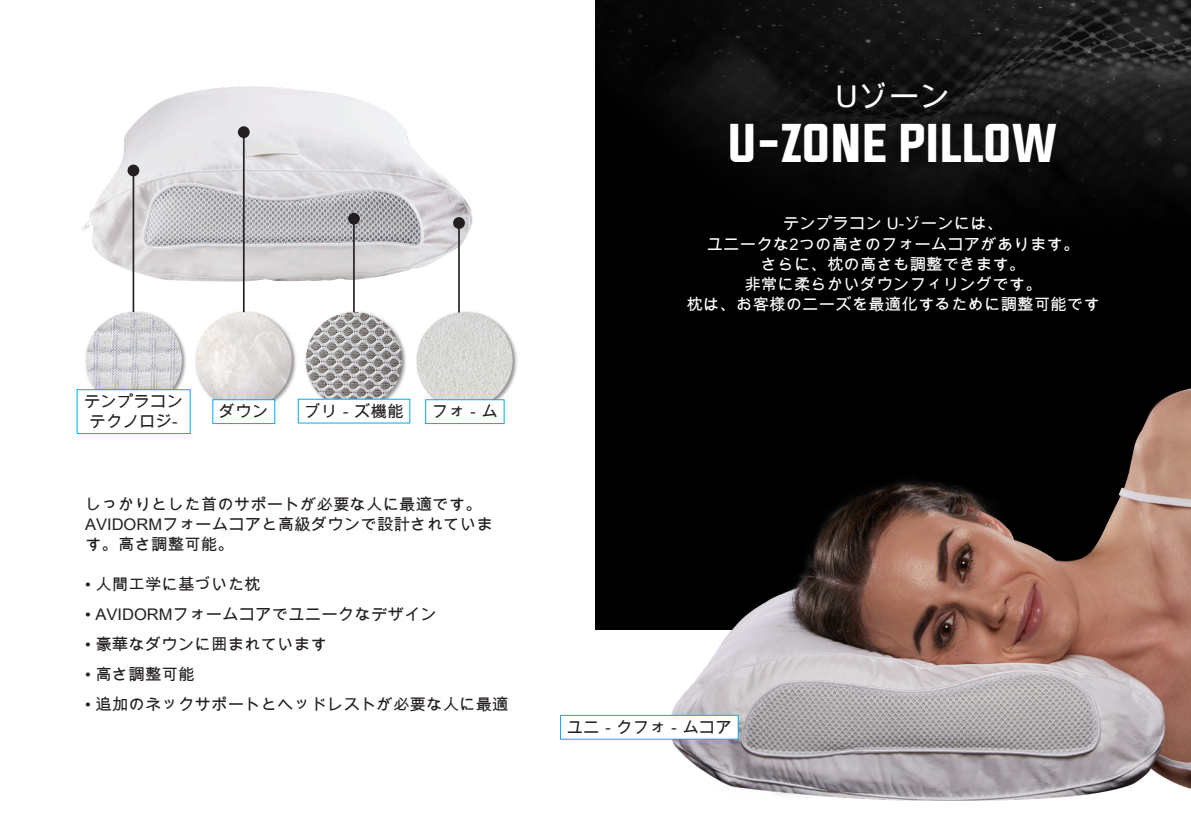
<style>
.page{position:relative;width:1191px;height:840px;background:#fff}
.page>*{position:absolute;margin:0;border:0;box-sizing:border-box;transform-origin:0 0}
.t1{font:46px "Evogria";color:#fff}
.t2{font:30px "Arial Unicode MS";color:#fff}
.t3{font:16px/20px "Arial Unicode MS";color:#231f20}
.t4{font:16px "Arial Unicode MS";color:#fff}
</style>
<div class="page">
<img style="left:81px;top:86px;width:392px;height:195px">
<img style="left:595px;top:0;width:596px;height:629px">
<img style="left:670px;top:386px;width:521px;height:415px">
<div style="left:560px;top:715px;width:178px;height:23px;background:#fff"></div>
<div style="left:560px;top:714px;width:178px;height:25px;border:1px solid #00aeef"></div>
<hr style="left:133px;top:169px;width:1px;height:149px;background:#231f20">
<div style="left:128px;top:164px;width:11px;height:12px;background:#231f20;border-radius:50%"></div>
<div style="left:84px;top:310px;width:103px;height:103px;background:#231f20;opacity:.5"></div>
<img style="left:86px;top:312px;width:96px;height:96px;border-radius:48px">
<hr style="left:243px;top:131px;width:2px;height:191px;background:#231f20">
<div style="left:238px;top:126px;width:12px;height:12px;background:#231f20;border-radius:50%"></div>
<div style="left:194px;top:310px;width:103px;height:103px;background:#231f20;opacity:.5"></div>
<img style="left:196px;top:312px;width:96px;height:96px;border-radius:48px">
<hr style="left:353px;top:217px;width:2px;height:121px;background:#231f20">
<div style="left:348px;top:213px;width:12px;height:11px;background:#231f20;border-radius:50%"></div>
<hr style="left:458px;top:222px;width:2px;height:120px;background:#231f20">
<div style="left:453px;top:217px;width:12px;height:12px;background:#231f20;border-radius:50%"></div>
<div style="left:304px;top:310px;width:103px;height:103px;background:#231f20;opacity:.5"></div>
<img style="left:306px;top:312px;width:96px;height:96px;border-radius:48px">
<div style="left:415px;top:310px;width:103px;height:103px;background:#231f20;opacity:.5"></div>
<img style="left:417px;top:312px;width:95px;height:96px;border-radius:48px">
<div style="left:77px;top:389px;width:113px;height:44px;background:#fff"></div>
<div style="left:77px;top:389px;width:114px;height:45px;border:1px solid #00aeef"></div>
<div style="left:213px;top:399px;width:62px;height:24px;background:#fff"></div>
<div style="left:212px;top:399px;width:63px;height:25px;border:1px solid #00aeef"></div>
<div style="left:298px;top:399px;width:112px;height:24px;background:#fff"></div>
<div style="left:425px;top:399px;width:79px;height:24px;background:#fff"></div>
<div style="left:425px;top:399px;width:79px;height:25px;border:1px solid #00aeef"></div>
<p class="t3" style="left:84px;top:391px;width:101px;text-align:center">テンプラコンテクノロジ-</p>
<p class="t3" style="left:219px;top:401px;width:51px">ダウン</p>
<p class="t3" style="left:304px;top:400px;width:101px">ブリ－ズ機能</p>
<p class="t3" style="left:432px;top:401px;width:68px">フォ－ム</p>
<p class="t3" style="left:85px;top:493px;width:398px">しっかりとした首のサポートが必要な人に最適です。</p>
<p class="t3" style="left:85px;top:513px;width:409px">AVIDORMフォームコアと高級ダウンで設計されています。高さ調整可能。</p>
<p class="t3" style="left:85px;top:573px;width:177px">• 人間工学に基づいた枕</p>
<p class="t3" style="left:85px;top:603px;width:353px">• AVIDORMフォームコアでユニークなデザイン</p>
<p class="t3" style="left:85px;top:633px;width:243px">• 豪華なダウンに囲まれています</p>
<p class="t3" style="left:85px;top:663px;width:111px">• 高さ調整可能</p>
<p class="t3" style="left:85px;top:693px;width:425px">• 追加のネックサポートとヘッドレストが必要な人に最適</p>
<p class="t2" style="left:835px;top:74px;width:117px">Uゾーン</p>
<p class="t1" style="left:729px;top:110px;width:330px">U-ZONE PILLOW</p>
<p class="t4" style="left:783px;top:212px;width:222px">テンプラコン U-ゾーンには、</p>
<p class="t4" style="left:707px;top:232px;width:374px">ユニークな2つの高さのフォームコアがあります。</p>
<p class="t4" style="left:761px;top:252px;width:266px">さらに、枕の高さも調整できます。</p>
<p class="t4" style="left:744px;top:272px;width:299px">非常に柔らかいダウンフィリングです。</p>
<p class="t4" style="left:686px;top:292px;width:415px">枕は、お客様のニーズを最適化するために調整可能です</p>
<p class="t3" style="left:567px;top:716px;width:167px">ユニ－クフォ－ムコア</p>
</div>
